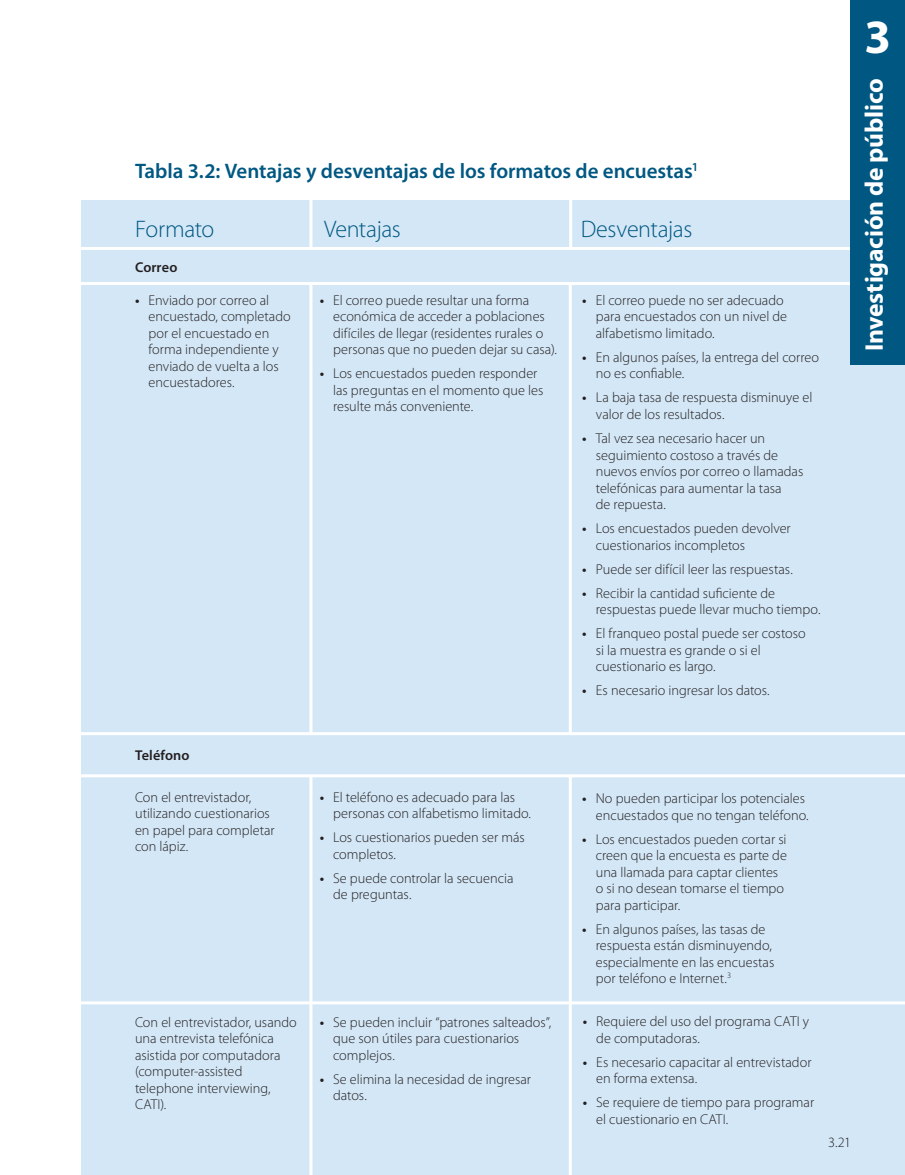
<style>
.page{position:relative;width:905px;height:1175px;background:#fff}
.page>*{position:absolute;margin:0;border:0;box-sizing:border-box;transform-origin:0 0}
.t1{font:700 48px "Myriad Pro";color:#fff}
.t2{font:700 25.5px "Myriad Pro";letter-spacing:-.01em;color:#fff}
.t3{font:300 24px "Myriad Pro";letter-spacing:-.015em;color:#005882}
.t4{font:600 21px "Myriad Pro";letter-spacing:-.005em;color:#005882}
.t5{font:300 14.25px/16.5px "Myriad Pro";color:#231f20}
.t6{font:600 14.25px/24px "Myriad Pro";letter-spacing:.005em;color:#231f20}
</style>
<div class="page">
<div style="left:81px;top:201px;width:823px;height:973px;background:#d4e7f6"></div>
<hr style="left:0;top:247px;width:872px;height:3px;background:#fff">
<hr style="left:0;top:282px;width:904px;height:3px;background:#fff">
<div style="left:850px;top:0;width:54px;height:364px;background:#005882"></div>
<hr style="left:0;top:732px;width:904px;height:3px;background:#fff">
<hr style="left:309px;top:776px;width:3px;height:398px;background:#fff">
<hr style="left:309px;top:188px;width:3px;height:61px;background:#fff">
<hr style="left:569px;top:190px;width:3px;height:59px;background:#fff">
<svg style="left:568px;top:777px;width:4px;height:397px;fill:#fcfdfe"></svg>
<svg style="left:569px;top:285px;width:3px;height:447px"></svg>
<hr style="left:309px;top:284px;width:3px;height:450px;background:#fff">
<hr style="left:0;top:774px;width:904px;height:3px;background:#fff">
<hr style="left:0;top:1001px;width:904px;height:3px;background:#fff">
<h3 class="t4" style="left:135px;top:157px;width:565px">Tabla 3.2: Ventajas y desventajas de los formatos de encuestas<sup>1</sup></h3>
<h3 class="t3" style="left:135px;top:215px;width:81px">Formato</h3>
<h3 class="t3" style="left:324px;top:215px;width:78px">Ventajas</h3>
<h3 class="t3" style="left:580px;top:215px;width:113px">Desventajas</h3>
<p class="t6" style="left:135px;top:255px;width:44px">Correo</p>
<p class="t6" style="left:135px;top:287px;width:6px">•</p>
<p class="t5" style="left:149px;top:291px;width:144px">Enviado por correo al encuestado, completado por el encuestado en forma independiente y enviado de vuelta a los encuestadores.</p>
<p class="t6" style="left:319px;top:288px;width:6px">•</p>
<p class="t6" style="left:319px;top:361px;width:6px">•</p>
<p class="t5" style="left:333px;top:292px;width:225px">El correo puede resultar una forma económica de acceder a poblaciones difíciles de llegar (residentes rurales o personas que no pueden dejar su casa).</p>
<p class="t5" style="left:333px;top:365px;width:212px">Los encuestados pueden responder las preguntas en el momento que les resulte más conveniente.</p>
<p class="t6" style="left:582px;top:288px;width:6px">•</p>
<p class="t6" style="left:582px;top:345px;width:6px">•</p>
<p class="t6" style="left:582px;top:385px;width:6px">•</p>
<p class="t6" style="left:582px;top:426px;width:6px">•</p>
<p class="t6" style="left:582px;top:516px;width:6px">•</p>
<p class="t6" style="left:582px;top:556px;width:6px">• •</p>
<p class="t6" style="left:582px;top:621px;width:6px">•</p>
<p class="t6" style="left:582px;top:678px;width:6px">•</p>
<p class="t5" style="left:595px;top:292px;width:193px">El correo puede no ser adecuado para encuestados con un nivel de alfabetismo limitado.</p>
<p class="t5" style="left:595px;top:349px;width:225px">En algunos países, la entrega del correo no es confiable.</p>
<p class="t5" style="left:595px;top:389px;width:218px">La baja tasa de respuesta disminuye el valor de los resultados.</p>
<p class="t5" style="left:595px;top:430px;width:209px">Tal vez sea necesario hacer un seguimiento costoso a través de nuevos envíos por correo o llamadas telefónicas para aumentar la tasa<br>de repuesta.</p>
<p class="t5" style="left:596px;top:520px;width:196px">Los encuestados pueden devolver cuestionarios incompletos</p>
<p class="t5" style="left:596px;top:557px;width:198px;line-height:24px">Puede ser difícil leer las respuestas.<br>Recibir la cantidad suficiente de</p>
<p class="t5" style="left:596px;top:597px;width:226px;line-height:24px">respuestas puede llevar mucho tiempo.<br>El franqueo postal puede ser costoso</p>
<p class="t5" style="left:596px;top:641px;width:166px">si la muestra es grande o si el cuestionario es largo.</p>
<p class="t5" style="left:596px;top:682px;width:175px">Es necesario ingresar los datos.</p>
<h1 class="t1" style="left:864px;top:5px;width:28px">3</h1>
<h2 class="t2" style="left:857px;top:351px;width:274px;rotate:-90deg">Investigación de público</h2>
<p class="t6" style="left:135px;top:742px;width:56px">Teléfono</p>
<p class="t5" style="left:135px;top:788px;width:141px">Con el entrevistador, utilizando cuestionarios en papel para completar con lápiz.</p>
<p class="t5" style="left:333px;top:788px;width:199px">El teléfono es adecuado para las personas con alfabetismo limitado.</p>
<p class="t6" style="left:319px;top:784px;width:6px">•</p>
<p class="t6" style="left:319px;top:825px;width:6px">•</p>
<p class="t6" style="left:319px;top:865px;width:6px">•</p>
<p class="t5" style="left:333px;top:829px;width:193px">Los cuestionarios pueden ser más completos.</p>
<p class="t5" style="left:333px;top:869px;width:182px">Se puede controlar la secuencia de preguntas.</p>
<p class="t5" style="left:135px;top:1013px;width:163px">Con el entrevistador, usando una entrevista telefónica asistida por computadora (computer-assisted telephone interviewing,<br>CATI).</p>
<p class="t5" style="left:333px;top:1013px;width:220px">Se pueden incluir “patrones salteados”, que son útiles para cuestionarios complejos.</p>
<p class="t6" style="left:320px;top:1009px;width:6px">•</p>
<p class="t5" style="left:333px;top:1070px;width:199px">Se elimina la necesidad de ingresar datos.</p>
<p class="t6" style="left:320px;top:1066px;width:6px">•</p>
<p class="t6" style="left:582px;top:786px;width:6px">•</p>
<p class="t6" style="left:582px;top:826px;width:6px">•</p>
<p class="t6" style="left:582px;top:916px;width:6px">•</p>
<p class="t5" style="left:595px;top:790px;width:214px">No pueden participar los potenciales encuestados que no tengan teléfono.</p>
<p class="t5" style="left:595px;top:830px;width:193px">Los encuestados pueden cortar si creen que la encuesta es parte de una llamada para captar clientes o si no desean tomarse el tiempo para participar.</p>
<p class="t5" style="left:595px;top:920px;width:180px">En algunos países, las tasas de respuesta están disminuyendo, especialmente en las encuestas por teléfono e Internet.<sup>3</sup></p>
<p class="t6" style="left:582px;top:1009px;width:6px">•</p>
<p class="t6" style="left:582px;top:1049px;width:6px">•</p>
<p class="t6" style="left:582px;top:1090px;width:6px">•</p>
<p class="t5" style="left:596px;top:1013px;width:214px">Requiere del uso del programa CATI y de computadoras.</p>
<p class="t5" style="left:596px;top:1053px;width:217px">Es necesario capacitar al entrevistador en forma extensa.</p>
<p class="t5" style="left:596px;top:1094px;width:219px">Se requiere de tiempo para programar el cuestionario en CATI.</p>
<p class="t5" style="left:828px;top:1134px;width:20px">3.21</p>
</div>
